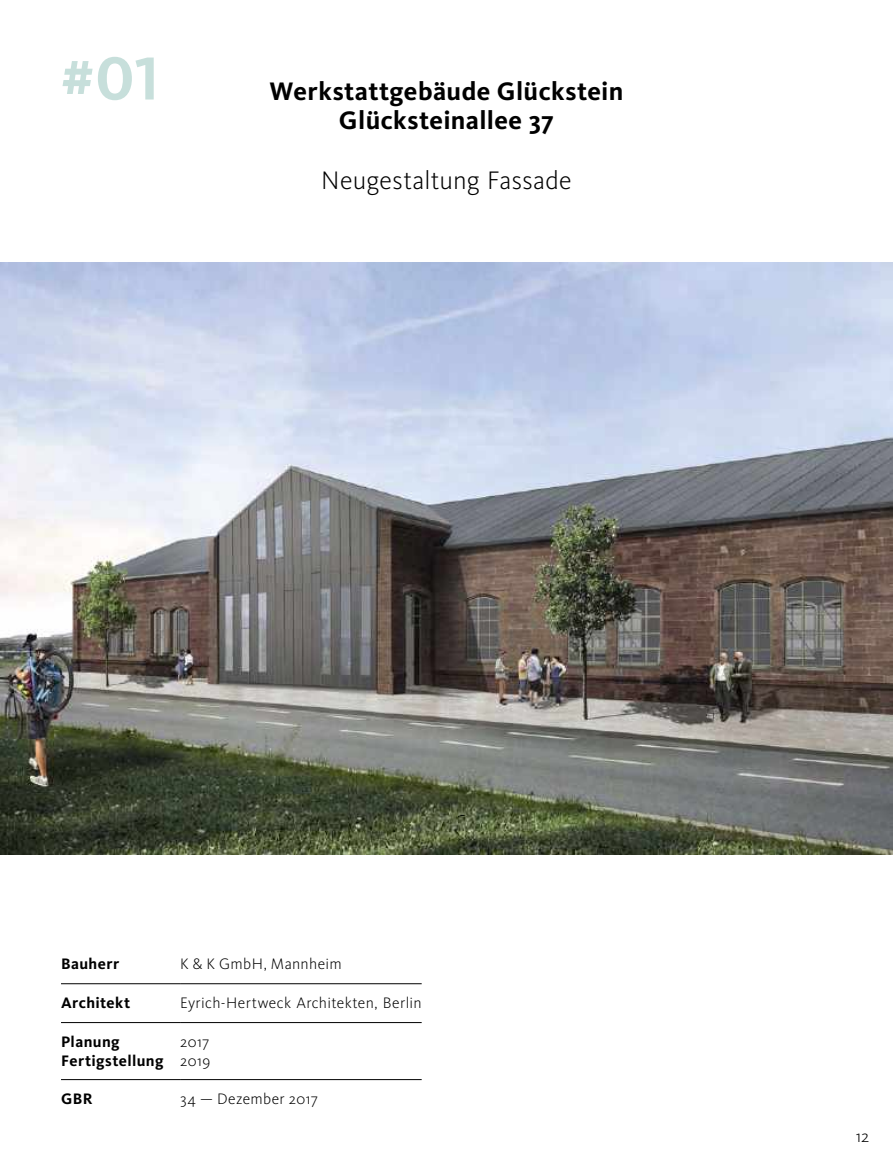
<style>
.page{position:relative;width:893px;height:1166px;background:#fff}
.page>*{position:absolute;margin:0;border:0;box-sizing:border-box;transform-origin:0 0}
.t1{font:700 63px "Kievit OT";color:#c7dfdb}
.t2{font:700 26.25px/29.8px "Kievit OT";letter-spacing:.015em;color:#000;text-align:center}
.t3{font:300 26.25px "Kievit OT";letter-spacing:.005em;color:#000}
.t4{font:300 17.5px "Kievit OT";color:#000}
.t5{font:300 15.75px/19.2px "Kievit OT";letter-spacing:.02em;color:#000}
.t6{font:700 15.75px/18.9px "Kievit OT";letter-spacing:.025em;color:#000}
</style>
<div class="page">
<hr style="left:61px;top:983px;width:119px;height:1px;background:#000">
<hr style="left:180px;top:983px;width:242px;height:1px;background:#000">
<hr style="left:61px;top:1022px;width:119px;height:1px;background:#000">
<hr style="left:180px;top:1022px;width:242px;height:1px;background:#000">
<hr style="left:61px;top:1079px;width:119px;height:1px;background:#000">
<hr style="left:180px;top:1079px;width:242px;height:1px;background:#000">
<img style="left:0;top:263px;width:892px;height:591px">
<h1 class="t1" style="left:61px;top:40px;width:100px">#01</h1>
<h2 class="t2" style="left:269px;top:76px;width:355px">Werkstattgebäude Glückstein<br>Glücksteinallee 37</h2>
<h2 class="t3" style="left:321px;top:164px;width:252px">Neugestaltung Fassade</h2>
<p class="t6" style="left:61px;top:954px;width:60px">Bauherr</p>
<p class="t5" style="left:180px;top:954px;width:163px">K &amp; K GmbH, Mannheim</p>
<p class="t6" style="left:61px;top:993px;width:71px">Architekt</p>
<p class="t5" style="left:180px;top:993px;width:243px">Eyrich-Hertweck Architekten, Berlin</p>
<p class="t6" style="left:61px;top:1032px;width:104px">Planung<br>Fertigstellung</p>
<p class="t5" style="left:180px;top:1032px;width:32px">2017<br>2019</p>
<p class="t6" style="left:61px;top:1089px;width:33px">GBR</p>
<p class="t5" style="left:180px;top:1089px;width:140px">34 — Dezember 2017</p>
<p class="t4" style="left:856px;top:1125px;width:15px">12</p>
</div>
